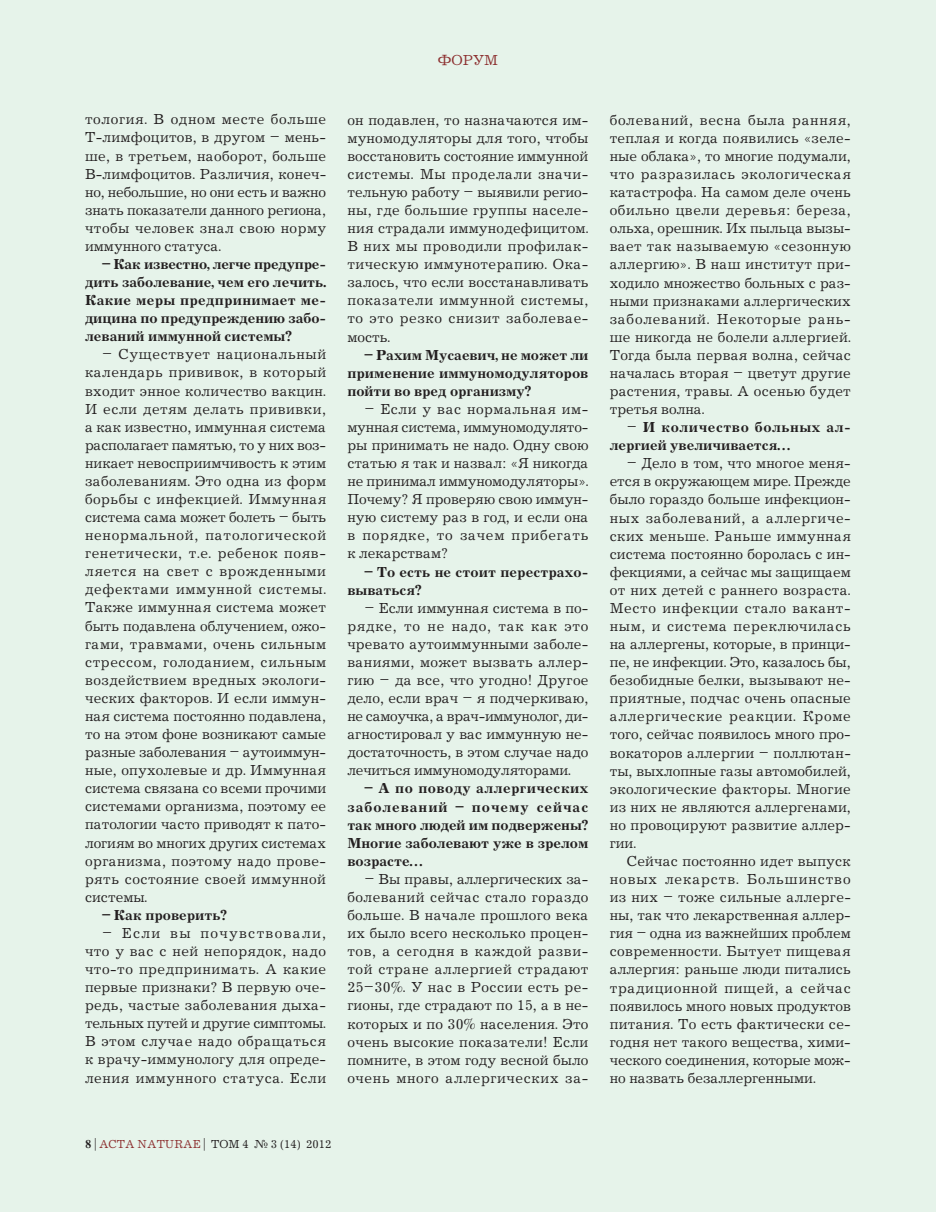
<style>
.page{position:relative;width:936px;height:1212px;background:#fff}
.page>*{position:absolute;margin:0;border:0;box-sizing:border-box;transform-origin:0 0}
.t1{font:15px/18.1px "Journal C";letter-spacing:.01em;color:#231f20;text-align:justify}
.t2{font:700 15px/18.1px "Journal C";color:#231f20;text-align:justify}
.t3{font:15px "Journal C";color:#8c2f2f}
.t4{font:12px "Journal C";color:#231f20}
.s1{font-weight:700}
.s2{color:#8c2f2f}
.s3{font-weight:400}
</style>
<div class="page">
<div style="left:0;top:0;width:914px;height:1212px;background:#e6f3ea"></div>
<div style="left:914px;top:0;width:21px;height:1212px;background:#e6f3ea"></div>
<p class="t1" style="left:85px;top:111px;width:243px">ТОЛОГИЯ. В ОДНОМ МЕСТЕ БОЛЬШЕ Т-ЛИМФОЦИТОВ, В ДРУГОМ – МЕНЬ-ШЕ, В ТРЕТЬЕМ, НАОБОРОТ, БОЛЬШЕ В-ЛИМФОЦИТОВ. РАЗЛИЧИЯ, КОНЕЧ-НО, НЕБОЛЬШИЕ, НО ОНИ ЕСТЬ И ВАЖНО ЗНАТЬ ПОКАЗАТЕЛИ ДАННОГО РЕГИОНА, ЧТОБЫ ЧЕЛОВЕК ЗНАЛ СВОЮ НОРМУ ИММУННОГО СТАТУСА.</p>
<p class="t2" style="left:85px;top:255px;width:243px;text-indent:17px">– Как известно, легче предупре&shy;дить заболевание, чем его лечить.<br>Какие меры предпринимает ме&shy;дицина по предупреждению забо&shy;леваний иммунной системы?</p>
<p class="t1" style="left:85px;top:346px;width:243px;text-indent:17px">– СУЩЕСТВУЕТ НАЦИОНАЛЬНЫЙ КАЛЕНДАРЬ ПРИВИВОК, В КОТОРЫЙ ВХОДИТ ЭННОЕ КОЛИЧЕСТВО ВАКЦИН.<br>И ЕСЛИ ДЕТЯМ ДЕЛАТЬ ПРИВИВКИ, А КАК ИЗВЕСТНО, ИММУННАЯ СИСТЕМА РАСПОЛАГАЕТ ПАМЯТЬЮ, ТО У НИХ ВОЗ-НИКАЕТ НЕВОСПРИИМЧИВОСТЬ К ЭТИМ ЗАБОЛЕВАНИЯМ. ЭТО ОДНА ИЗ ФОРМ БОРЬБЫ С ИНФЕКЦИЕЙ. ИММУННАЯ СИСТЕМА САМА МОЖЕТ БОЛЕТЬ – БЫТЬ НЕНОРМАЛЬНОЙ, ПАТОЛОГИЧЕСКОЙ ГЕНЕТИЧЕСКИ, Т.Е. РЕБЕНОК ПОЯВ-ЛЯЕТСЯ НА СВЕТ С ВРОЖДЕННЫМИ ДЕФЕКТАМИ ИММУННОЙ СИСТЕМЫ.<br>ТАКЖЕ ИММУННАЯ СИСТЕМА МОЖЕТ БЫТЬ ПОДАВЛЕНА ОБЛУЧЕНИЕМ, ОЖО-ГАМИ, ТРАВМАМИ, ОЧЕНЬ СИЛЬНЫМ СТРЕССОМ, ГОЛОДАНИЕМ, СИЛЬНЫМ ВОЗДЕЙСТВИЕМ ВРЕДНЫХ ЭКОЛОГИ-ЧЕСКИХ ФАКТОРОВ. И ЕСЛИ ИММУН-НАЯ СИСТЕМА ПОСТОЯННО ПОДАВЛЕНА, ТО НА ЭТОМ ФОНЕ ВОЗНИКАЮТ САМЫЕ РАЗНЫЕ ЗАБОЛЕВАНИЯ – АУТОИММУН-НЫЕ, ОПУХОЛЕВЫЕ И ДР. ИММУННАЯ СИСТЕМА СВЯЗАНА СО ВСЕМИ ПРОЧИМИ СИСТЕМАМИ ОРГАНИЗМА, ПОЭТОМУ ЕЕ ПАТОЛОГИИ ЧАСТО ПРИВОДЯТ К ПАТО-ЛОГИЯМ ВО МНОГИХ ДРУГИХ СИСТЕМАХ ОРГАНИЗМА, ПОЭТОМУ НАДО ПРОВЕ-РЯТЬ СОСТОЯНИЕ СВОЕЙ ИММУННОЙ СИСТЕМЫ.</p>
<p class="t2" style="left:102px;top:906px;width:126px">– Как проверить?</p>
<p class="t1" style="left:85px;top:924px;width:243px;text-indent:17px">– ЕСЛИ ВЫ ПОЧУВСТВОВАЛИ, ЧТО У ВАС С НЕЙ НЕПОРЯДОК, НАДО ЧТО-ТО ПРЕДПРИНИМАТЬ. А КАКИЕ ПЕРВЫЕ ПРИЗНАКИ? В ПЕРВУЮ ОЧЕ-РЕДЬ, ЧАСТЫЕ ЗАБОЛЕВАНИЯ ДЫХА-ТЕЛЬНЫХ ПУТЕЙ И ДРУГИЕ СИМПТОМЫ.<br>В ЭТОМ СЛУЧАЕ НАДО ОБРАЩАТЬСЯ К ВРАЧУ-ИММУНОЛОГУ ДЛЯ ОПРЕДЕ-ЛЕНИЯ ИММУННОГО СТАТУСА. ЕСЛИ</p>
<p class="t3" style="left:438px;top:52px;width:62px">ФОРУМ</p>
<p class="t1" style="left:347px;top:111px;width:243px">ОН ПОДАВЛЕН, ТО НАЗНАЧАЮТСЯ ИМ-МУНОМОДУЛЯТОРЫ ДЛЯ ТОГО, ЧТОБЫ ВОССТАНОВИТЬ СОСТОЯНИЕ ИММУННОЙ СИСТЕМЫ. МЫ ПРОДЕЛАЛИ ЗНАЧИ-ТЕЛЬНУЮ РАБОТУ – ВЫЯВИЛИ РЕГИО-НЫ, ГДЕ БОЛЬШИЕ ГРУППЫ НАСЕЛЕ-НИЯ СТРАДАЛИ ИММУНОДЕФИЦИТОМ.<br>В НИХ МЫ ПРОВОДИЛИ ПРОФИЛАК-ТИЧЕСКУЮ ИММУНОТЕРАПИЮ. ОКА-ЗАЛОСЬ, ЧТО ЕСЛИ ВОССТАНАВЛИВАТЬ ПОКАЗАТЕЛИ ИММУННОЙ СИСТЕМЫ, ТО ЭТО РЕЗКО СНИЗИТ ЗАБОЛЕВАЕ-МОСТЬ.</p>
<p class="t2" style="left:347px;top:346px;width:242px;text-indent:17px">– Рахим Мусаевич, не может ли применение иммуномодуляторов пойти во вред организму?</p>
<p class="t1" style="left:347px;top:400px;width:242px;text-indent:17px">– ЕСЛИ У ВАС НОРМАЛЬНАЯ ИМ-МУННАЯ СИСТЕМА, ИММУНОМОДУЛЯТО-РЫ ПРИНИМАТЬ НЕ НАДО. ОДНУ СВОЮ СТАТЬЮ Я ТАК И НАЗВАЛ: «Я НИКОГДА НЕ ПРИНИМАЛ ИММУНОМОДУЛЯТОРЫ».<br>ПОЧЕМУ? Я ПРОВЕРЯЮ СВОЮ ИММУН-НУЮ СИСТЕМУ РАЗ В ГОД, И ЕСЛИ ОНА В ПОРЯДКЕ, ТО ЗАЧЕМ ПРИБЕГАТЬ К ЛЕКАРСТВАМ?</p>
<p class="t2" style="left:347px;top:563px;width:242px;text-indent:17px">– То есть не стоит перестрахо&shy;вываться?</p>
<p class="t1" style="left:347px;top:599px;width:242px;text-indent:17px">– ЕСЛИ ИММУННАЯ СИСТЕМА В ПО-РЯДКЕ, ТО НЕ НАДО, ТАК КАК ЭТО ЧРЕВАТО АУТОИММУННЫМИ ЗАБОЛЕ-ВАНИЯМИ, МОЖЕТ ВЫЗВАТЬ АЛЛЕР-ГИЮ – ДА ВСЕ, ЧТО УГОДНО! ДРУГОЕ ДЕЛО, ЕСЛИ ВРАЧ – Я ПОДЧЕРКИВАЮ, НЕ САМОУЧКА, А ВРАЧ-ИММУНОЛОГ, ДИ-АГНОСТИРОВАЛ У ВАС ИММУННУЮ НЕ-ДОСТАТОЧНОСТЬ, В ЭТОМ СЛУЧАЕ НАДО ЛЕЧИТЬСЯ ИММУНОМОДУЛЯТОРАМИ.</p>
<p class="t2" style="left:347px;top:780px;width:243px;text-indent:17px">– А по поводу аллергических заболеваний – почему сейчас так много людей им подвержены?<br>Многие заболевают уже в зрелом возрасте…</p>
<p class="t1" style="left:347px;top:870px;width:243px;text-indent:17px">– ВЫ ПРАВЫ, АЛЛЕРГИЧЕСКИХ ЗА-БОЛЕВАНИЙ СЕЙЧАС СТАЛО ГОРАЗДО БОЛЬШЕ. В НАЧАЛЕ ПРОШЛОГО ВЕКА ИХ БЫЛО ВСЕГО НЕСКОЛЬКО ПРОЦЕН-ТОВ, А СЕГОДНЯ В КАЖДОЙ РАЗВИ-ТОЙ СТРАНЕ АЛЛЕРГИЕЙ СТРАДАЮТ 25–30%. У НАС В РОССИИ ЕСТЬ РЕ-ГИОНЫ, ГДЕ СТРАДАЮТ ПО 15, А В НЕ-КОТОРЫХ И ПО 30% НАСЕЛЕНИЯ. ЭТО ОЧЕНЬ ВЫСОКИЕ ПОКАЗАТЕЛИ! ЕСЛИ ПОМНИТЕ, В ЭТОМ ГОДУ ВЕСНОЙ БЫЛО ОЧЕНЬ МНОГО АЛЛЕРГИЧЕСКИХ ЗА-</p>
<p class="t4" style="left:85px;top:1137px;width:248px"><span class="s1">8</span> | <span class="s2">ACTA NATURAE</span> | ТОМ 4 № 3 (14) 2012</p>
<p class="t1" style="left:609px;top:111px;width:243px">БОЛЕВАНИЙ, ВЕСНА БЫЛА РАННЯЯ, ТЕПЛАЯ И КОГДА ПОЯВИЛИСЬ «ЗЕЛЕ-НЫЕ ОБЛАКА», ТО МНОГИЕ ПОДУМАЛИ, ЧТО РАЗРАЗИЛАСЬ ЭКОЛОГИЧЕСКАЯ КАТАСТРОФА. НА САМОМ ДЕЛЕ ОЧЕНЬ ОБИЛЬНО ЦВЕЛИ ДЕРЕВЬЯ: БЕРЕЗА, ОЛЬХА, ОРЕШНИК. ИХ ПЫЛЬЦА ВЫЗЫ-ВАЕТ ТАК НАЗЫВАЕМУЮ «СЕЗОННУЮ АЛЛЕРГИЮ». В НАШ ИНСТИТУТ ПРИ-ХОДИЛО МНОЖЕСТВО БОЛЬНЫХ С РАЗ-НЫМИ ПРИЗНАКАМИ АЛЛЕРГИЧЕСКИХ ЗАБОЛЕВАНИЙ. НЕКОТОРЫЕ РАНЬ-ШЕ НИКОГДА НЕ БОЛЕЛИ АЛЛЕРГИЕЙ.<br>ТОГДА БЫЛА ПЕРВАЯ ВОЛНА, СЕЙЧАС НАЧАЛАСЬ ВТОРАЯ – ЦВЕТУТ ДРУГИЕ РАСТЕНИЯ, ТРАВЫ. А ОСЕНЬЮ БУДЕТ ТРЕТЬЯ ВОЛНА.</p>
<p class="t2" style="left:609px;top:418px;width:242px;text-indent:17px"><span class="s3">–</span> И количество больных ал&shy;лергией увеличивается…</p>
<p class="t1" style="left:609px;top:455px;width:243px;text-indent:17px">– ДЕЛО В ТОМ, ЧТО МНОГОЕ МЕНЯ-ЕТСЯ В ОКРУЖАЮЩЕМ МИРЕ. ПРЕЖДЕ БЫЛО ГОРАЗДО БОЛЬШЕ ИНФЕКЦИОН-НЫХ ЗАБОЛЕВАНИЙ, А АЛЛЕРГИЧЕ-СКИХ МЕНЬШЕ. РАНЬШЕ ИММУННАЯ СИСТЕМА ПОСТОЯННО БОРОЛАСЬ С ИН-ФЕКЦИЯМИ, А СЕЙЧАС МЫ ЗАЩИЩАЕМ ОТ НИХ ДЕТЕЙ С РАННЕГО ВОЗРАСТА.<br>МЕСТО ИНФЕКЦИИ СТАЛО ВАКАНТ-НЫМ, И СИСТЕМА ПЕРЕКЛЮЧИЛАСЬ НА АЛЛЕРГЕНЫ, КОТОРЫЕ, В ПРИНЦИ-ПЕ, НЕ ИНФЕКЦИИ. ЭТО, КАЗАЛОСЬ БЫ, БЕЗОБИДНЫЕ БЕЛКИ, ВЫЗЫВАЮТ НЕ-ПРИЯТНЫЕ, ПОДЧАС ОЧЕНЬ ОПАСНЫЕ АЛЛЕРГИЧЕСКИЕ РЕАКЦИИ. КРОМЕ ТОГО, СЕЙЧАС ПОЯВИЛОСЬ МНОГО ПРО-ВОКАТОРОВ АЛЛЕРГИИ – ПОЛЛЮТАН-ТЫ, ВЫХЛОПНЫЕ ГАЗЫ АВТОМОБИЛЕЙ, ЭКОЛОГИЧЕСКИЕ ФАКТОРЫ. МНОГИЕ ИЗ НИХ НЕ ЯВЛЯЮТСЯ АЛЛЕРГЕНАМИ, НО ПРОВОЦИРУЮТ РАЗВИТИЕ АЛЛЕР-ГИИ.</p>
<p class="t1" style="left:609px;top:852px;width:243px;text-indent:17px">СЕЙЧАС ПОСТОЯННО ИДЕТ ВЫПУСК НОВЫХ ЛЕКАРСТВ. БОЛЬШИНСТВО ИЗ НИХ – ТОЖЕ СИЛЬНЫЕ АЛЛЕРГЕ-НЫ, ТАК ЧТО ЛЕКАРСТВЕННАЯ АЛЛЕР-ГИЯ – ОДНА ИЗ ВАЖНЕЙШИХ ПРОБЛЕМ СОВРЕМЕННОСТИ. БЫТУЕТ ПИЩЕВАЯ АЛЛЕРГИЯ: РАНЬШЕ ЛЮДИ ПИТАЛИСЬ ТРАДИЦИОННОЙ ПИЩЕЙ, А СЕЙЧАС ПОЯВИЛОСЬ МНОГО НОВЫХ ПРОДУКТОВ ПИТАНИЯ. ТО ЕСТЬ ФАКТИЧЕСКИ СЕ-ГОДНЯ НЕТ ТАКОГО ВЕЩЕСТВА, ХИМИ-ЧЕСКОГО СОЕДИНЕНИЯ, КОТОРЫЕ МОЖ-НО НАЗВАТЬ БЕЗАЛЛЕРГЕННЫМИ.</p>
</div>
